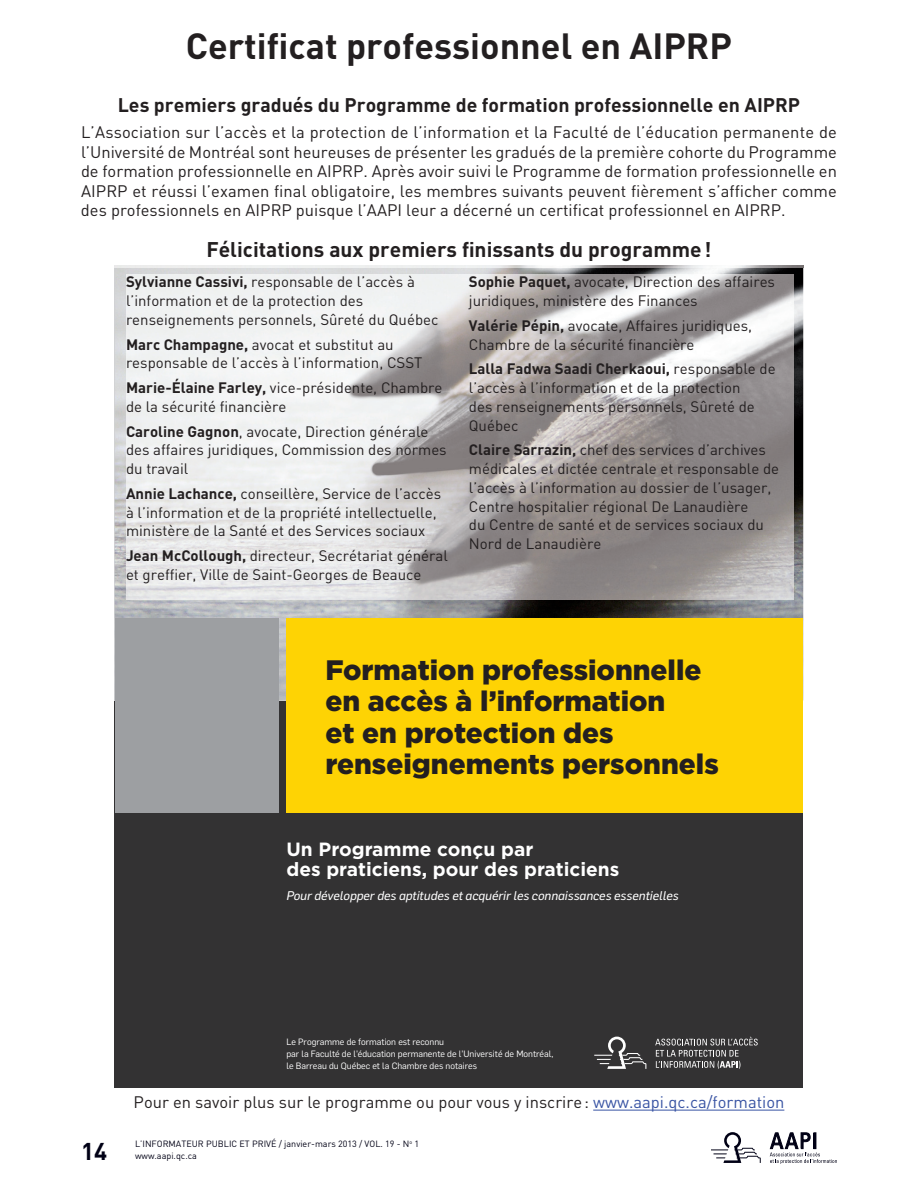
<style>
.page{position:relative;width:918px;height:1188px;background:#fff}
.page>*{position:absolute;margin:0;border:0;box-sizing:border-box;transform-origin:0 0}
.t1{font:700 36px "DIN";color:#231f20}
.t2{font:900 28.2px/31.5px "Gotham";color:#231f20}
.t3{font:700 24px "DIN";color:#000015}
.t4{font:700 21px "DIN";color:#231f20}
.t5{font:700 19.5px "DIN";color:#231f20}
.t6{font:700 19.2px/20.2px "Gotham";color:#fff}
.t7{font:16.5px/19.5px "DIN";color:#231f20;text-align:justify}
.t8{font:15px/18.8px "DIN";color:#231f20}
.t9{font:italic 12.3px "Flama Basic";color:#fff}
.t10{font:9px/11.9px "Flama";color:#fff}
.t11{font:9px "DIN";color:#000015}
.s1{font-weight:700}
.s2{color:#3853a3}
</style>
<div class="page">
<svg style="left:711px;top:1132px;width:50px;height:31px"></svg>
<svg style="left:769px;top:1132px;width:68px;height:32px"></svg>
<div style="left:115px;top:265px;width:688px;height:823px;background:#333233"></div>
<img style="left:115px;top:267px;width:688px;height:433px">
<div style="left:286px;top:618px;width:517px;height:194px;background:#fed304"></div>
<div style="left:115px;top:618px;width:163px;height:194px;background:#9d9fa2"></div>
<svg style="left:594px;top:1037px;width:52px;height:32px"></svg>
<svg style="left:655px;top:1037px;width:103px;height:32px"></svg>
<hr style="left:593px;top:1110px;width:191px;height:1px;background:#3853a3">
<svg style="left:114px;top:265px;width:690px;height:2px"></svg>
<img style="left:126px;top:275px;width:668px;height:325px">
<h1 class="t1" style="left:186px;top:34px;width:548px">Certificat professionnel en AIPRP</h1>
<h3 class="t5" style="left:118px;top:98px;width:684px">Les premiers gradués du Programme de formation professionnelle en AIPRP</h3>
<p class="t7" style="left:81px;top:124px;width:758px">L’Association sur l’accès et la protection de l’information et la Faculté de l’éducation permanente de l’Université de Montréal sont heureuses de présenter les gradués de la première cohorte du Programme de formation professionnelle en AIPRP. Après avoir suivi le Programme de formation professionnelle en AIPRP et réussi l’examen final obligatoire, les membres suivants peuvent fièrement s’afficher comme des professionnels en AIPRP puisque l’AAPI leur a décerné un certificat professionnel en AIPRP.</p>
<h3 class="t4" style="left:206px;top:242px;width:507px">Félicitations aux premiers finissants du programme !</h3>
<p class="t8" style="left:126px;top:274px;width:314px"><span class="s1">Sylvianne Cassivi,</span> responsable de l’accès à l’information et de la protection des renseignements personnels, Sûreté du Québec</p>
<p class="t8" style="left:126px;top:336px;width:298px"><span class="s1">Marc Champagne,</span> avocat et substitut au responsable de l’accès à l’information, CSST</p>
<p class="t8" style="left:126px;top:380px;width:318px"><span class="s1">Marie-Élaine Farley,</span> vice-présidente, Chambre de la sécurité financière</p>
<p class="t8" style="left:126px;top:423px;width:322px"><span class="s1">Caroline Gagnon</span>, avocate, Direction générale des affaires juridiques, Commission des normes du travail</p>
<p class="t8" style="left:126px;top:486px;width:317px"><span class="s1">Annie Lachance,</span> conseillère, Service de l’accès à l’information et de la propriété intellectuelle, ministère de la Santé et des Services sociaux</p>
<p class="t8" style="left:126px;top:548px;width:323px"><span class="s1">Jean McCollough,</span> directeur, Secrétariat général et greffier, Ville de Saint-Georges de Beauce</p>
<p class="t8" style="left:469px;top:274px;width:308px"><span class="s1">Sophie Paquet,</span> avocate, Direction des affaires juridiques, ministère des Finances</p>
<p class="t8" style="left:469px;top:318px;width:285px"><span class="s1">Valérie Pépin,</span> avocate, Affaires juridiques,<br>Chambre de la sécurité financière</p>
<p class="t8" style="left:469px;top:361px;width:308px"><span class="s1">Lalla Fadwa Saadi Cherkaoui,</span> responsable de l’accès à l’information et de la protection<br>des renseignements personnels, Sûreté de Québec</p>
<p class="t8" style="left:469px;top:442px;width:312px"><span class="s1">Claire Sarrazin,</span> chef des services d’archives médicales et dictée centrale et responsable de l’accès à l’information au dossier de l’usager, Centre hospitalier régional De Lanaudière<br>du Centre de santé et de services sociaux du Nord de Lanaudière</p>
<h2 class="t2" style="left:325px;top:656px;width:395px">Formation professionnelle en accès à l’information<br>et en protection des renseignements personnels</h2>
<p class="t6" style="left:286px;top:840px;width:335px">Un Programme conçu par<br>des praticiens, pour des praticiens</p>
<p class="t9" style="left:286px;top:888px;width:394px">Pour développer des aptitudes et acquérir les connaissances essentielles</p>
<p class="t10" style="left:286px;top:1037px;width:269px">Le Programme de formation est reconnu<br>par la Faculté de l’éducation permanente de l’Université de Montréal, le Barreau du Québec et la Chambre des notaires</p>
<p class="t7" style="left:134px;top:1094px;width:652px">Pour en savoir plus sur le programme ou pour vous y inscrire : <span class="s2">www.aapi.qc.ca/formation</span></p>
<p class="t11" style="left:135px;top:1141px;width:286px">L’INFORMATEUR PUBLIC ET PRIVÉ / janvier-mars 2013 / VOL. 19 - N<sup>o</sup> 1</p>
<h3 class="t3" style="left:81px;top:1143px;width:28px">14</h3>
<p class="t11" style="left:135px;top:1153px;width:63px">www.aapi.qc.ca</p>
</div>
